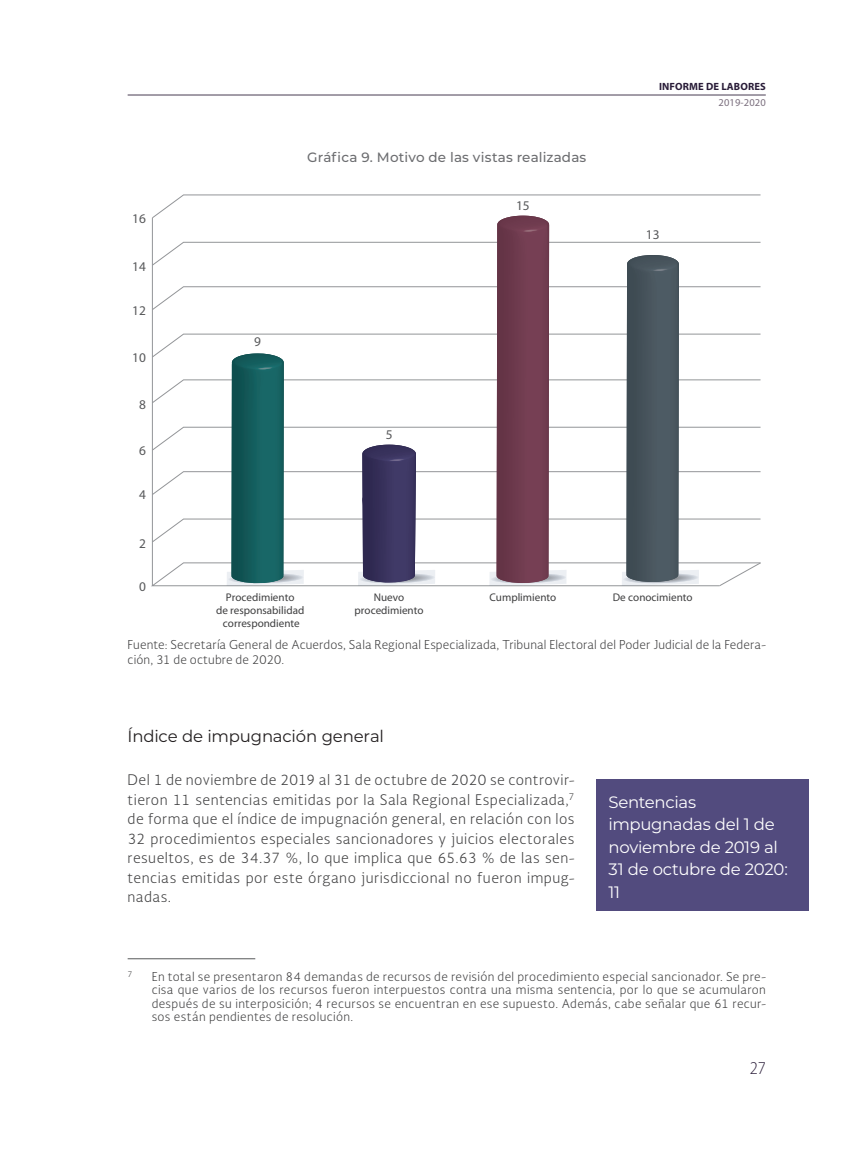
<style>
.page{position:relative;width:851px;height:1149px;background:#fff}
.page>*{position:absolute;margin:0;border:0;box-sizing:border-box;transform-origin:0 0}
.t1{font:300 semi-condensed 18px "Myriad Pro";color:#2a1d39}
.t2{font:16.5px/22.5px "Montserrat";letter-spacing:-.02em;color:#fff}
.T1{font:16.5px "Montserrat";letter-spacing:-.005em;color:#231f20}
.Texto_Sin_Sangría{font:300 14.25px/19.5px "Soberana Sans";letter-spacing:.03em;color:#3e3e3f;text-align:justify}
.Título_Graficas_Cuad{font:500 13.5px "Montserrat";letter-spacing:.01em;color:#6c6d70}
.t3{font:13.35px "Myriad Pro";color:#57585a}
.Notas{font:300 12px/13.5px "Soberana Sans";letter-spacing:.03em;color:#3e3e3f;text-align:justify}
.Fuente_Notas{font:300 12px/15px "Soberana Sans";color:#3e3e3f}
.t4{font:11.1px/13.4px "Myriad Pro";color:#3e3e3f;text-align:center}
.t5{font:700 10.5px "Myriad Pro";letter-spacing:.01em;color:#2a1d39}
.t6{font:10.5px "Myriad Pro";letter-spacing:.01em;color:#7b6f7e}
.Notas-2{font:300 7.8px "Soberana Sans";color:#3e3e3f}
</style>
<div class="page">
<hr style="left:128px;top:95px;width:637px;height:1px;background:#473c51">
<hr style="left:128px;top:958px;width:127px;height:1px;background:#57585a">
<svg style="left:151px;top:194px;width:610px;height:392px"></svg>
<div style="left:595px;top:778px;width:213px;height:132px;background:#524b7e"></div>
<p class="t3" style="left:132px;top:210px;width:15px">16</p>
<p class="t3" style="left:132px;top:258px;width:15px">14</p>
<p class="t3" style="left:132px;top:302px;width:15px">12</p>
<p class="t3" style="left:132px;top:349px;width:15px">10</p>
<p class="t3" style="left:139px;top:396px;width:8px">8</p>
<p class="t3" style="left:139px;top:442px;width:8px">6</p>
<p class="t3" style="left:139px;top:486px;width:8px">4</p>
<p class="t3" style="left:139px;top:535px;width:8px">2</p>
<p class="t3" style="left:139px;top:577px;width:8px">0</p>
<p class="Título_Graficas_Cuad" style="left:307px;top:148px;width:281px">Gráfica 9. Motivo de las vistas realizadas</p>
<p class="t3" style="left:516px;top:197px;width:15px">15</p>
<p class="t3" style="left:254px;top:333px;width:8px">9</p>
<p class="t3" style="left:385px;top:426px;width:8px">5</p>
<p class="t5" style="left:659px;top:79px;width:108px">INFORME DE LABORES</p>
<p class="t6" style="left:718px;top:96px;width:49px">2019-2020</p>
<p class="t3" style="left:645px;top:226px;width:15px">13</p>
<p class="t4" style="left:216px;top:590px;width:90px">Procedimiento<br>de responsabilidad correspondiente</p>
<p class="t4" style="left:354px;top:590px;width:70px">Nuevo procedimiento</p>
<p class="t4" style="left:489px;top:590px;width:68px">Cumplimiento</p>
<p class="t4" style="left:612px;top:590px;width:81px">De conocimiento</p>
<p class="Fuente_Notas" style="left:128px;top:636px;width:639px">Fuente: Secretaría General de Acuerdos, Sala Regional Especializada, Tribunal Electoral del Poder Judicial de la Federa&shy;ción, 31 de octubre de 2020.</p>
<p class="T1" style="left:128px;top:724px;width:258px">Índice de impugnación general</p>
<p class="Texto_Sin_Sangría" style="left:128px;top:769px;width:448px">Del 1 de noviembre de 2019 al 31 de octubre de 2020 se controvir&shy;tieron 11 sentencias emitidas por la Sala Regional Especializada,<sup>7 </sup>de forma que el índice de impugnación general, en relación con los 32 procedimientos especiales sancionadores y juicios electorales resueltos, es de 34.37 %, lo que implica que 65.63 % de las sen&shy;tencias emitidas por este órgano jurisdiccional no fueron impug&shy;nadas.</p>
<p class="t2" style="left:608px;top:789px;width:181px">Sentencias impugnadas del 1 de noviembre de 2019 al<br>31 de octubre de 2020:<br>11</p>
<p class="Notas-2" style="left:128px;top:968px;width:7px">7</p>
<p class="Notas" style="left:152px;top:968px;width:615px">En total se presentaron 84 demandas de recursos de revisión del procedimiento especial sancionador. Se pre&shy;cisa que varios de los recursos fueron interpuestos contra una misma sentencia, por lo que se acumularon después de su interposición; 4 recursos se encuentran en ese supuesto. Además, cabe señalar que 61 recur&shy;sos están pendientes de resolución.</p>
<p class="t1" style="left:749px;top:1057px;width:18px">27</p>
</div>
